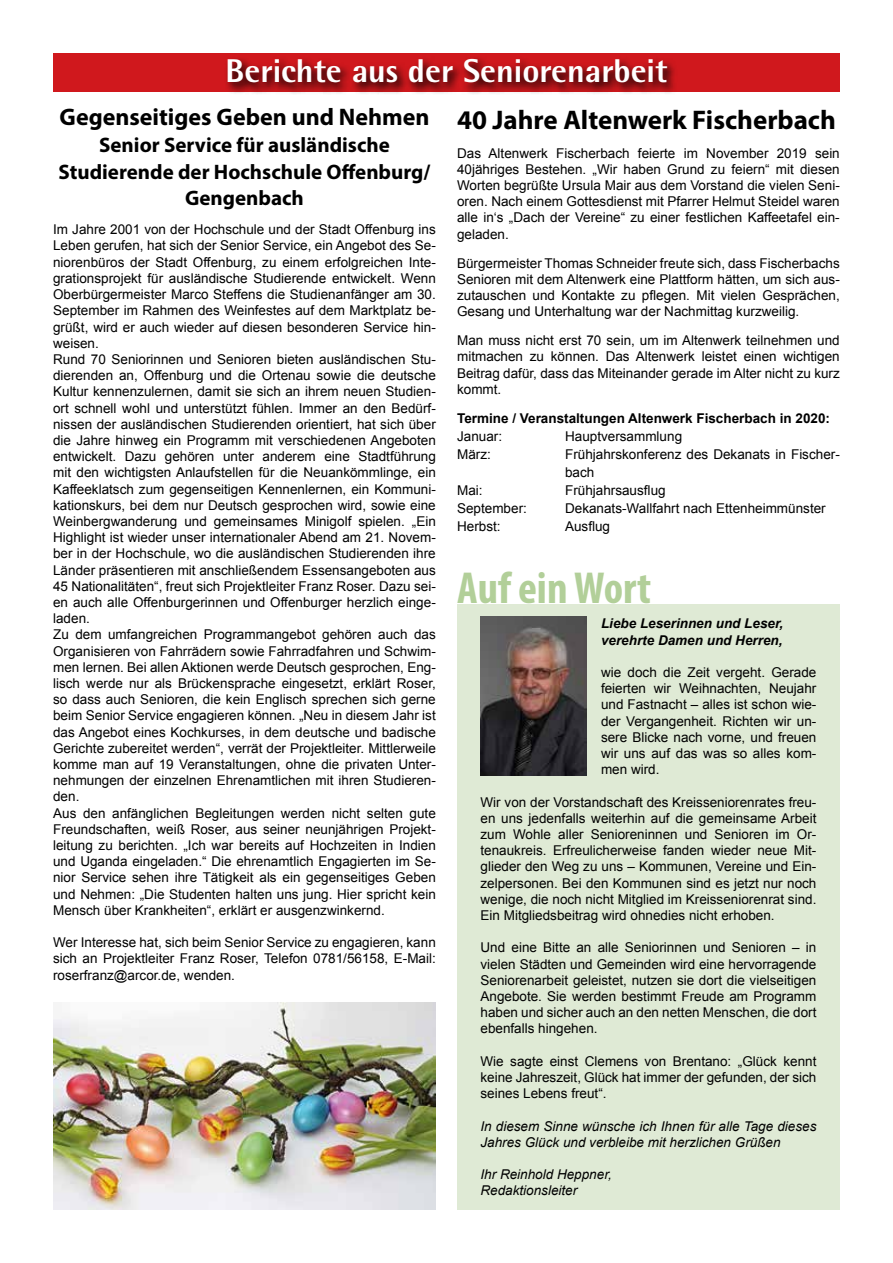
<style>
.page{position:relative;width:893px;height:1263px;background:#fff}
.page>*{position:absolute;margin:0;border:0;box-sizing:border-box;transform-origin:0 0}
.t1{font:700 condensed 45px "Myriad Pro";color:#b2cf99}
.t2{font:800 33px "Rotis Semi Sans";color:#fff}
.t3{font:700 27px "Myriad Pro";color:#000}
.t4{font:700 24px "Myriad Pro";color:#000}
.t5{font:700 21px/26.1px "Myriad Pro";color:#000;text-align:center}
.t6{font:13.5px/16.2px "Arial";color:#000;text-align:justify}
.t7{font:italic 13.5px/16.2px "Arial";color:#000}
.t8{font:700 13.5px "Arial";color:#000}
.t9{font:italic 700 13.5px/16.2px "Arial";color:#000}
</style>
<div class="page">
<div style="left:457px;top:604px;width:383px;height:606px;background:#dfead5"></div>
<div style="left:53px;top:53px;width:787px;height:38px;background:#d0181d"></div>
<svg style="left:224px;top:58px;width:455px;height:36px"></svg>
<img style="left:480px;top:617px;width:107px;height:159px">
<img style="left:53px;top:1003px;width:383px;height:207px">
<h2 class="t2" style="left:226px;top:50px;width:443px">Berichte aus der Seniorenarbeit</h2>
<h3 class="t4" style="left:59px;top:102px;width:371px">Gegenseitiges Geben und Nehmen</h3>
<h3 class="t5" style="left:58px;top:132px;width:373px">Senior Service für ausländische<br>Studierende der Hochschule Offenburg/<br>Gengenbach</h3>
<p class="t6" style="left:53px;top:222px;width:384px;text-align:left">Im Jahre 2001 von der Hochschule und der Stadt Offenburg ins Leben gerufen, hat sich der Senior Service, ein Angebot des Se&shy;niorenbüros der Stadt Offenburg, zu einem erfolgreichen Inte&shy;grationsprojekt für ausländische Studierende entwickelt. Wenn Oberbürgermeister Marco Steffens die Studienanfänger am 30.<br>September im Rahmen des Weinfestes auf dem Marktplatz be&shy;grüßt, wird er auch wieder auf diesen besonderen Service hin&shy;weisen.<br>Rund 70 Seniorinnen und Senioren bieten ausländischen Stu&shy;dierenden an, Offenburg und die Ortenau sowie die deutsche Kultur kennenzulernen, damit sie sich an ihrem neuen Studien&shy;ort schnell wohl und unterstützt fühlen. Immer an den Bedürf&shy;nissen der ausländischen Studierenden orientiert, hat sich über die Jahre hinweg ein Programm mit verschiedenen Angeboten entwickelt. Dazu gehören unter anderem eine Stadtführung mit den wichtigsten Anlaufstellen für die Neuankömmlinge, ein Kaffeeklatsch zum gegenseitigen Kennenlernen, ein Kommuni&shy;kationskurs, bei dem nur Deutsch gesprochen wird, sowie eine Weinbergwanderung und gemeinsames Minigolf spielen. „Ein Highlight ist wieder unser internationaler Abend am 21. Novem&shy;ber in der Hochschule, wo die ausländischen Studierenden ihre Länder präsentieren mit anschließendem Essensangeboten aus 45 Nationalitäten“, freut sich Projektleiter Franz Roser. Dazu sei&shy;en auch alle Offenburgerinnen und Offenburger herzlich einge&shy;laden.<br>Zu dem umfangreichen Programmangebot gehören auch das Organisieren von Fahrrädern sowie Fahrradfahren und Schwim&shy;men lernen. Bei allen Aktionen werde Deutsch gesprochen, Eng&shy;lisch werde nur als Brückensprache eingesetzt, erklärt Roser, so dass auch Senioren, die kein Englisch sprechen sich gerne beim Senior Service engagieren können. „Neu in diesem Jahr ist das Angebot eines Kochkurses, in dem deutsche und badische Gerichte zubereitet werden“, verrät der Projektleiter. Mittlerweile komme man auf 19 Veranstaltungen, ohne die privaten Unter&shy;nehmungen der einzelnen Ehrenamtlichen mit ihren Studieren&shy;den.<br>Aus den anfänglichen Begleitungen werden nicht selten gute Freundschaften, weiß Roser, aus seiner neunjährigen Projekt&shy;leitung zu berichten. „Ich war bereits auf Hochzeiten in Indien und Uganda eingeladen.“ Die ehrenamtlich Engagierten im Se&shy;nior Service sehen ihre Tätigkeit als ein gegenseitiges Geben und Nehmen: „Die Studenten halten uns jung. Hier spricht kein Mensch über Krankheiten“, erklärt er ausgenzwinkernd.</p>
<p class="t6" style="left:53px;top:934px;width:384px">Wer Interesse hat, sich beim Senior Service zu engagieren, kann sich an Projektleiter Franz Roser, Telefon 0781/56158, E-Mail: roserfranz@arcor.de, wenden.</p>
<h3 class="t3" style="left:457px;top:102px;width:380px">40 Jahre Altenwerk Fischerbach</h3>
<p class="t6" style="left:457px;top:145px;width:384px">Das Altenwerk Fischerbach feierte im November 2019 sein 40jähriges Bestehen. „Wir haben Grund zu feiern“ mit diesen Worten begrüßte Ursula Mair aus dem Vorstand die vielen Seni&shy;oren. Nach einem Gottesdienst mit Pfarrer Helmut Steidel waren alle in‘s „Dach der Vereine“ zu einer festlichen Kaffeetafel ein&shy;geladen.</p>
<p class="t6" style="left:457px;top:255px;width:384px">Bürgermeister Thomas Schneider freute sich, dass Fischerbachs Senioren mit dem Altenwerk eine Plattform hätten, um sich aus&shy;zutauschen und Kontakte zu pflegen. Mit vielen Gesprächen, Gesang und Unterhaltung war der Nachmittag kurzweilig.</p>
<p class="t6" style="left:457px;top:332px;width:384px">Man muss nicht erst 70 sein, um im Altenwerk teilnehmen und mitmachen zu können. Das Altenwerk leistet einen wichtigen Beitrag dafür, dass das Miteinander gerade im Alter nicht zu kurz kommt.</p>
<p class="t8" style="left:457px;top:409px;width:374px">Termine / Veranstaltungen Altenwerk Fischerbach in 2020:</p>
<p class="t6" style="left:457px;top:428px;width:47px">Januar:</p>
<p class="t6" style="left:565px;top:428px;width:119px">Hauptversammlung</p>
<p class="t6" style="left:457px;top:446px;width:35px">März:</p>
<p class="t6" style="left:565px;top:445px;width:276px;line-height:18px">Frühjahrskonferenz des Dekanats in Fischer&shy;bach</p>
<p class="t6" style="left:457px;top:482px;width:27px">Mai:</p>
<p class="t6" style="left:565px;top:482px;width:102px">Frühjahrsausflug</p>
<p class="t6" style="left:457px;top:500px;width:71px">September:</p>
<p class="t6" style="left:565px;top:500px;width:262px">Dekanats-Wallfahrt nach Ettenheimmünster</p>
<p class="t6" style="left:457px;top:518px;width:45px">Herbst:</p>
<p class="t6" style="left:565px;top:518px;width:47px">Ausflug</p>
<h1 class="t1" style="left:457px;top:559px;width:196px">Auf ein Wort</h1>
<p class="t9" style="left:601px;top:616px;width:184px">Liebe Leserinnen und Leser, verehrte Damen und Herren,</p>
<p class="t6" style="left:601px;top:664px;width:217px">wie doch die Zeit vergeht. Gerade feierten wir Weihnachten, Neujahr und Fastnacht – alles ist schon wie&shy;der Vergangenheit. Richten wir un&shy;sere Blicke nach vorne, und freuen wir uns auf das was so alles kom&shy;men wird.</p>
<p class="t6" style="left:480px;top:794px;width:337px">Wir von der Vorstandschaft des Kreisseniorenrates freu&shy;en uns jedenfalls weiterhin auf die gemeinsame Arbeit zum Wohle aller Senioreninnen und Senioren im Or&shy;tenaukreis. Erfreulicherweise fanden wieder neue Mit&shy;glieder den Weg zu uns – Kommunen, Vereine und Ein&shy;zelpersonen. Bei den Kommunen sind es jetzt nur noch wenige, die noch nicht Mitglied im Kreisseniorenrat sind.<br>Ein Mitgliedsbeitrag wird ohnedies nicht erhoben.</p>
<p class="t6" style="left:480px;top:940px;width:337px">Und eine Bitte an alle Seniorinnen und Senioren – in vielen Städten und Gemeinden wird eine hervorragende Seniorenarbeit geleistet, nutzen sie dort die vielseitigen Angebote. Sie werden bestimmt Freude am Programm haben und sicher auch an den netten Menschen, die dort ebenfalls hingehen.</p>
<p class="t6" style="left:480px;top:1053px;width:337px">Wie sagte einst Clemens von Brentano: „Glück kennt keine Jahreszeit, Glück hat immer der gefunden, der sich seines Lebens freut“.</p>
<p class="t7" style="left:480px;top:1118px;width:337px">In diesem Sinne wünsche ich Ihnen für alle Tage dieses<br>Jahres Glück und verbleibe mit herzlichen Grüßen</p>
<p class="t7" style="left:480px;top:1166px;width:133px">Ihr Reinhold Heppner,<br>Redaktionsleiter</p>
</div>
